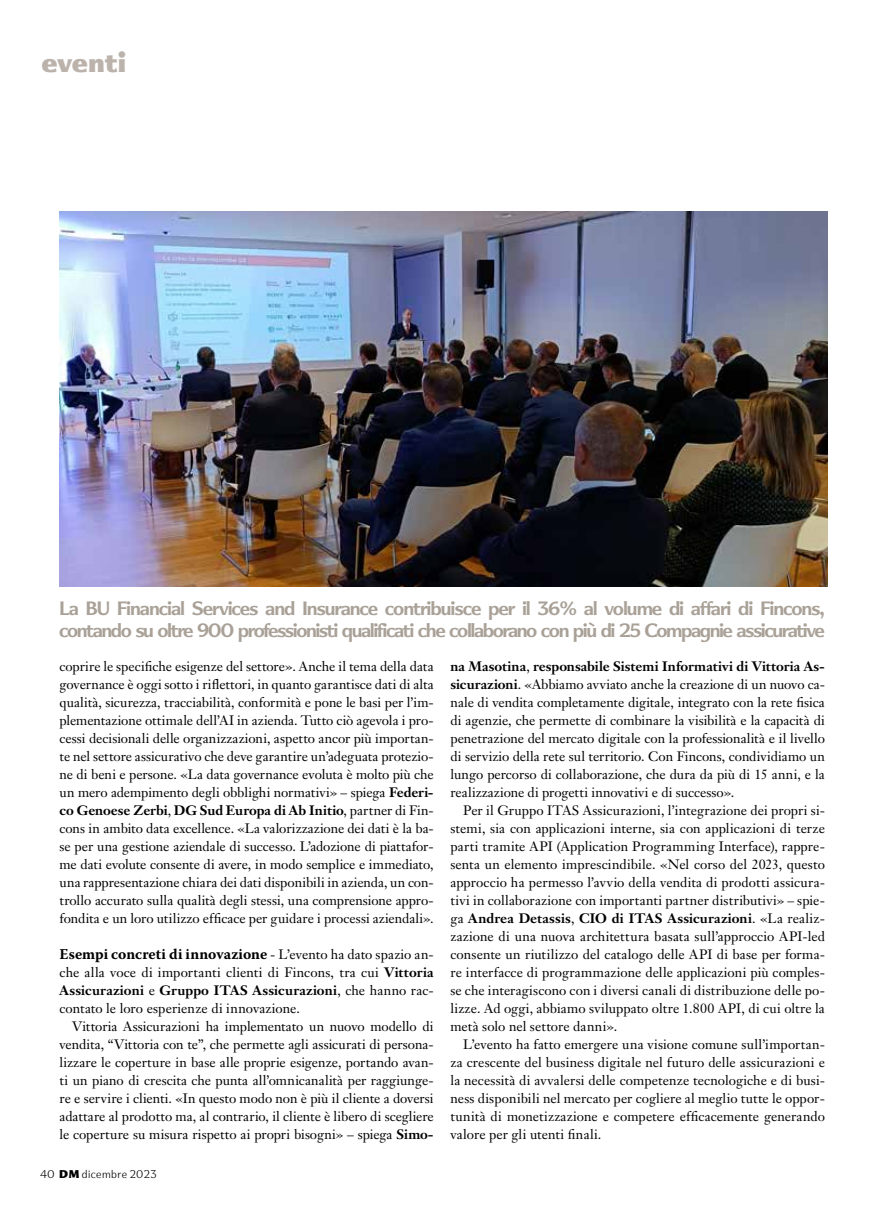
<style>
.page{position:relative;width:893px;height:1212px;background:#fff}
.page>*{position:absolute;margin:0;border:0;box-sizing:border-box;transform-origin:0 0}
.t1{font:900 25.5px "Super Blue";letter-spacing:-.005em;color:#bbb3ab}
.t2{font:700 18px/21.8px "Super Blue";letter-spacing:-.08em;color:#a9a197}
.t3{font:700 15px "Warnock Pro";color:#000}
.t4{font:13.5px/18px "Janson Text LT Std";letter-spacing:.005em;color:#000;text-align:justify}
.t5{font:300 10.5px "Super Blue";letter-spacing:.045em;color:#000}
.s1{font-weight:700}
.s2{font-family:"Janson Text LT Std";font-weight:400;font-size:13.5px}
.s3{font-weight:900}
</style>
<div class="page">
<img style="left:59px;top:211px;width:768px;height:376px">
<h1 class="t1" style="left:41px;top:43px;width:86px">eventi</h1>
<h2 class="t2" style="left:59px;top:597px;width:767px">La BU Financial Services and Insurance contribuisce per il 36% al volume di affari di Fincons, contando su oltre 900 professionisti qualificati che collaborano con più di 25 Compagnie assicurative</h2>
<p class="t4" style="left:60px;top:657px;width:376px">coprire le specifiche esigenze del settore». Anche il tema della data governance è oggi sotto i riflettori, in quanto garantisce dati di alta qualità, sicurezza, tracciabilità, conformità e pone le basi per l’im&shy;plementazione ottimale dell’AI in azienda. Tutto ciò agevola i pro&shy;cessi decisionali delle organizzazioni, aspetto ancor più importan&shy;te nel settore assicurativo che deve garantire un’adeguata protezio&shy;ne di beni e persone. «La data governance evoluta è molto più che un mero adempimento degli obblighi normativi» – spiega <span class="s1">Federi&shy;co Genoese Zerbi</span>, <span class="s1">DG Sud Europa di Ab Initio</span>, partner di Fin&shy;cons in ambito data excellence. «La valorizzazione dei dati è la ba&shy;se per una gestione aziendale di successo. L’adozione di piattafor&shy;me dati evolute consente di avere, in modo semplice e immediato, una rappresentazione chiara dei dati disponibili in azienda, un con&shy;trollo accurato sulla qualità degli stessi, una comprensione appro&shy;fondita e un loro utilizzo efficace per guidare i processi aziendali».</p>
<p class="t3" style="left:60px;top:945px;width:376px">Esempi concreti di innovazione <span class="s2">- L’evento ha dato spazio an-</span></p>
<p class="t4" style="left:60px;top:963px;width:376px">che alla voce di importanti clienti di Fincons, tra cui <span class="s1">Vittoria Assicurazioni</span> e <span class="s1">Gruppo ITAS Assicurazioni</span>, che hanno rac&shy;contato le loro esperienze di innovazione.</p>
<p class="t4" style="left:60px;top:1017px;width:376px;text-indent:13px">Vittoria Assicurazioni ha implementato un nuovo modello di vendita, “Vittoria con te”, che permette agli assicurati di persona&shy;lizzare le coperture in base alle proprie esigenze, portando avan&shy;ti un piano di crescita che punta all’omnicanalità per raggiunge&shy;re e servire i clienti. «In questo modo non è più il cliente a doversi adattare al prodotto ma, al contrario, il cliente è libero di scegliere le coperture su misura rispetto ai propri bisogni» – spiega <span class="s1">Simo-</span></p>
<p class="t5" style="left:40px;top:1167px;width:118px">40 <span class="s3">DM</span> dicembre 2023</p>
<p class="t4" style="left:450px;top:657px;width:376px"><span class="s1">na Masotina</span>, <span class="s1">responsabile Sistemi Informativi di Vittoria As&shy;sicurazioni</span>. «Abbiamo avviato anche la creazione di un nuovo ca&shy;nale di vendita completamente digitale, integrato con la rete fisica di agenzie, che permette di combinare la visibilità e la capacità di penetrazione del mercato digitale con la professionalità e il livello di servizio della rete sul territorio. Con Fincons, condividiamo un lungo percorso di collaborazione, che dura da più di 15 anni, e la realizzazione di progetti innovativi e di successo».</p>
<p class="t4" style="left:450px;top:801px;width:376px;text-indent:13px">Per il Gruppo ITAS Assicurazioni, l’integrazione dei propri si&shy;stemi, sia con applicazioni interne, sia con applicazioni di terze parti tramite API (Application Programming Interface), rappre&shy;senta un elemento imprescindibile. «Nel corso del 2023, questo approccio ha permesso l’avvio della vendita di prodotti assicura&shy;tivi in collaborazione con importanti partner distributivi» – spie&shy;ga <span class="s1">Andrea Detassis</span>, <span class="s1">CIO di ITAS Assicurazioni</span>. «La realiz&shy;zazione di una nuova architettura basata sull’approccio API-led consente un riutilizzo del catalogo delle API di base per forma&shy;re interfacce di programmazione delle applicazioni più comples&shy;se che interagiscono con i diversi canali di distribuzione delle po&shy;lizze. Ad oggi, abbiamo sviluppato oltre 1.800 API, di cui oltre la metà solo nel settore danni».</p>
<p class="t4" style="left:450px;top:1035px;width:376px;text-indent:13px">L’evento ha fatto emergere una visione comune sull’importan&shy;za crescente del business digitale nel futuro delle assicurazioni e la necessità di avvalersi delle competenze tecnologiche e di busi&shy;ness disponibili nel mercato per cogliere al meglio tutte le oppor&shy;tunità di monetizzazione e competere efficacemente generando valore per gli utenti finali.</p>
</div>
